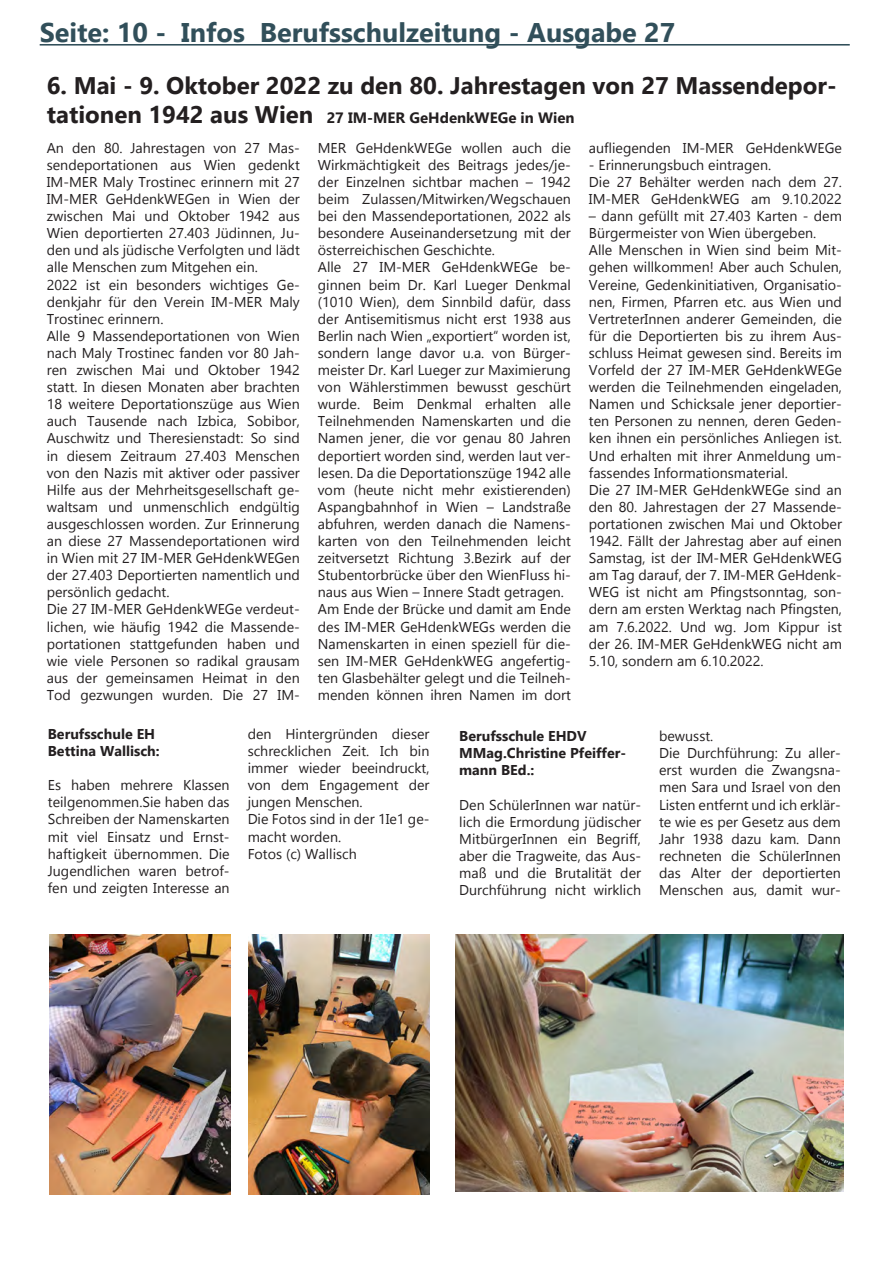
<style>
.page{position:relative;width:893px;height:1263px;background:#fff}
.page>*{position:absolute;margin:0;border:0;box-sizing:border-box;transform-origin:0 0}
.t1{font:700 27px "Gadugi";color:#314f5a}
.t2{font:700 24px "Gadugi";color:#231f20}
.t3{font:700 15px "Gadugi";color:#231f20}
.t4{font:14.25px/17.1px "Gadugi";color:#231f20}
.t5{font:700 14.25px/17.1px "Gadugi";color:#231f20}
.s1{font-size:24px}
</style>
<div class="page">
<hr style="left:40px;top:44px;width:810px;height:2px;background:#314f5a">
<img style="left:455px;top:935px;width:388px;height:256px">
<img style="left:248px;top:934px;width:181px;height:261px">
<img style="left:49px;top:934px;width:182px;height:261px">
<h1 class="t1" style="left:40px;top:17px;width:637px">Seite: 10 - Infos Berufsschulzeitung - Ausgabe 27</h1>
<h2 class="t2" style="left:47px;top:71px;width:791px">6. Mai - 9. Oktober 2022 zu den 80. Jahrestagen von 27 Massendepor-</h2>
<p class="t3" style="left:47px;top:108px;width:529px"><span class="s1">tationen 1942 aus Wien</span> 27 IM-MER GeHdenkWEGe in Wien</p>
<p class="t4" style="left:47px;top:139px;width:255px">An den 80. Jahrestagen von 27 Mas&shy;sendeportationen aus Wien gedenkt IM-MER Maly Trostinec erinnern mit 27<br>IM-MER GeHdenkWEGen in Wien der zwischen Mai und Oktober 1942 aus Wien deportierten 27.403 Jüdinnen, Ju&shy;den und als jüdische Verfolgten und lädt alle Menschen zum Mitgehen ein.<br>2022 ist ein besonders wichtiges Ge&shy;denkjahr für den Verein IM-MER Maly Trostinec erinnern.<br>Alle 9 Massendeportationen von Wien nach Maly Trostinec fanden vor 80 Jah&shy;ren zwischen Mai und Oktober 1942 statt. In diesen Monaten aber brachten 18 weitere Deportationszüge aus Wien auch Tausende nach Izbica, Sobibor, Auschwitz und Theresienstadt: So sind in diesem Zeitraum 27.403 Menschen von den Nazis mit aktiver oder passiver Hilfe aus der Mehrheitsgesellschaft ge&shy;waltsam und unmenschlich endgültig ausgeschlossen worden. Zur Erinnerung an diese 27 Massendeportationen wird in Wien mit 27 IM-MER GeHdenkWEGen der 27.403 Deportierten namentlich und persönlich gedacht.<br>Die 27 IM-MER GeHdenkWEGe verdeut&shy;lichen, wie häufig 1942 die Massende&shy;portationen stattgefunden haben und wie viele Personen so radikal grausam aus der gemeinsamen Heimat in den Tod gezwungen wurden. Die 27 IM-</p>
<p class="t4" style="left:318px;top:139px;width:255px">MER GeHdenkWEGe wollen auch die Wirkmächtigkeit des Beitrags jedes/je&shy;der Einzelnen sichtbar machen – 1942 beim Zulassen/Mitwirken/Wegschauen bei den Massendeportationen, 2022 als besondere Auseinandersetzung mit der österreichischen Geschichte.<br>Alle 27 IM-MER GeHdenkWEGe be&shy;ginnen beim Dr. Karl Lueger Denkmal (1010 Wien), dem Sinnbild dafür, dass der Antisemitismus nicht erst 1938 aus Berlin nach Wien „exportiert“ worden ist, sondern lange davor u.a. von Bürger&shy;meister Dr. Karl Lueger zur Maximierung von Wählerstimmen bewusst geschürt wurde. Beim Denkmal erhalten alle Teilnehmenden Namenskarten und die Namen jener, die vor genau 80 Jahren deportiert worden sind, werden laut ver&shy;lesen. Da die Deportationszüge 1942 alle vom (heute nicht mehr existierenden)<br>Aspangbahnhof in Wien – Landstraße abfuhren, werden danach die Namens&shy;karten von den Teilnehmenden leicht zeitversetzt Richtung 3.Bezirk auf der Stubentorbrücke über den WienFluss hi&shy;naus aus Wien – Innere Stadt getragen.<br>Am Ende der Brücke und damit am Ende des IM-MER GeHdenkWEGs werden die Namenskarten in einen speziell für die&shy;sen IM-MER GeHdenkWEG angefertig&shy;ten Glasbehälter gelegt und die Teilneh&shy;menden können ihren Namen im dort</p>
<p class="t4" style="left:589px;top:139px;width:255px">aufliegenden IM-MER GeHdenkWEGe</p>
<p class="t4" style="left:589px;top:156px;width:255px">- Erinnerungsbuch eintragen.<br>Die 27 Behälter werden nach dem 27.<br>IM-MER GeHdenkWEG am 9.10.2022</p>
<p class="t4" style="left:589px;top:207px;width:255px">– dann gefüllt mit 27.403 Karten - dem Bürgermeister von Wien übergeben.<br>Alle Menschen in Wien sind beim Mit&shy;gehen willkommen! Aber auch Schulen, Vereine, Gedenkinitiativen, Organisatio&shy;nen, Firmen, Pfarren etc. aus Wien und VertreterInnen anderer Gemeinden, die für die Deportierten bis zu ihrem Aus&shy;schluss Heimat gewesen sind. Bereits im Vorfeld der 27 IM-MER GeHdenkWEGe werden die Teilnehmenden eingeladen, Namen und Schicksale jener deportier&shy;ten Personen zu nennen, deren Geden&shy;ken ihnen ein persönliches Anliegen ist.<br>Und erhalten mit ihrer Anmeldung um&shy;fassendes Informationsmaterial.<br>Die 27 IM-MER GeHdenkWEGe sind an den 80. Jahrestagen der 27 Massende&shy;portationen zwischen Mai und Oktober 1942. Fällt der Jahrestag aber auf einen Samstag, ist der IM-MER GeHdenkWEG am Tag darauf, der 7. IM-MER GeHdenk-WEG ist nicht am Pfingstsonntag, son&shy;dern am ersten Werktag nach Pfingsten, am 7.6.2022. Und wg. Jom Kippur ist der 26. IM-MER GeHdenkWEG nicht am 5.10, sondern am 6.10.2022.</p>
<p class="t5" style="left:48px;top:725px;width:113px">Berufsschule EH<br>Bettina Wallisch:</p>
<p class="t4" style="left:48px;top:777px;width:183px;text-align:justify">Es haben mehrere Klassen teilgenommen.Sie haben das Schreiben der Namenskarten mit viel Einsatz und Ernst&shy;haftigkeit übernommen. Die Jugendlichen waren betrof&shy;fen und zeigten Interesse an</p>
<p class="t4" style="left:248px;top:725px;width:183px">den Hintergründen dieser schrecklichen Zeit. Ich bin immer wieder beeindruckt, von dem Engagement der jungen Menschen.<br>Die Fotos sind in der 1Ie1 ge&shy;macht worden.<br>Fotos (c) Wallisch</p>
<p class="t5" style="left:459px;top:727px;width:168px">Berufsschule EHDV<br>MMag.Christine Pfeiffer&shy;mann BEd.:</p>
<p class="t4" style="left:459px;top:796px;width:183px;text-align:justify">Den SchülerInnen war natür&shy;lich die Ermordung jüdischer MitbürgerInnen ein Begriff, aber die Tragweite, das Aus&shy;maß und die Brutalität der Durchführung nicht wirklich</p>
<p class="t4" style="left:659px;top:727px;width:183px">bewusst.<br>Die Durchführung: Zu aller&shy;erst wurden die Zwangsna&shy;men Sara und Israel von den<br>Listen entfernt und ich erklär&shy;te wie es per Gesetz aus dem<br>Jahr 1938 dazu kam. Dann rechneten die SchülerInnen das Alter der deportierten<br>Menschen aus, damit wur-</p>
</div>
